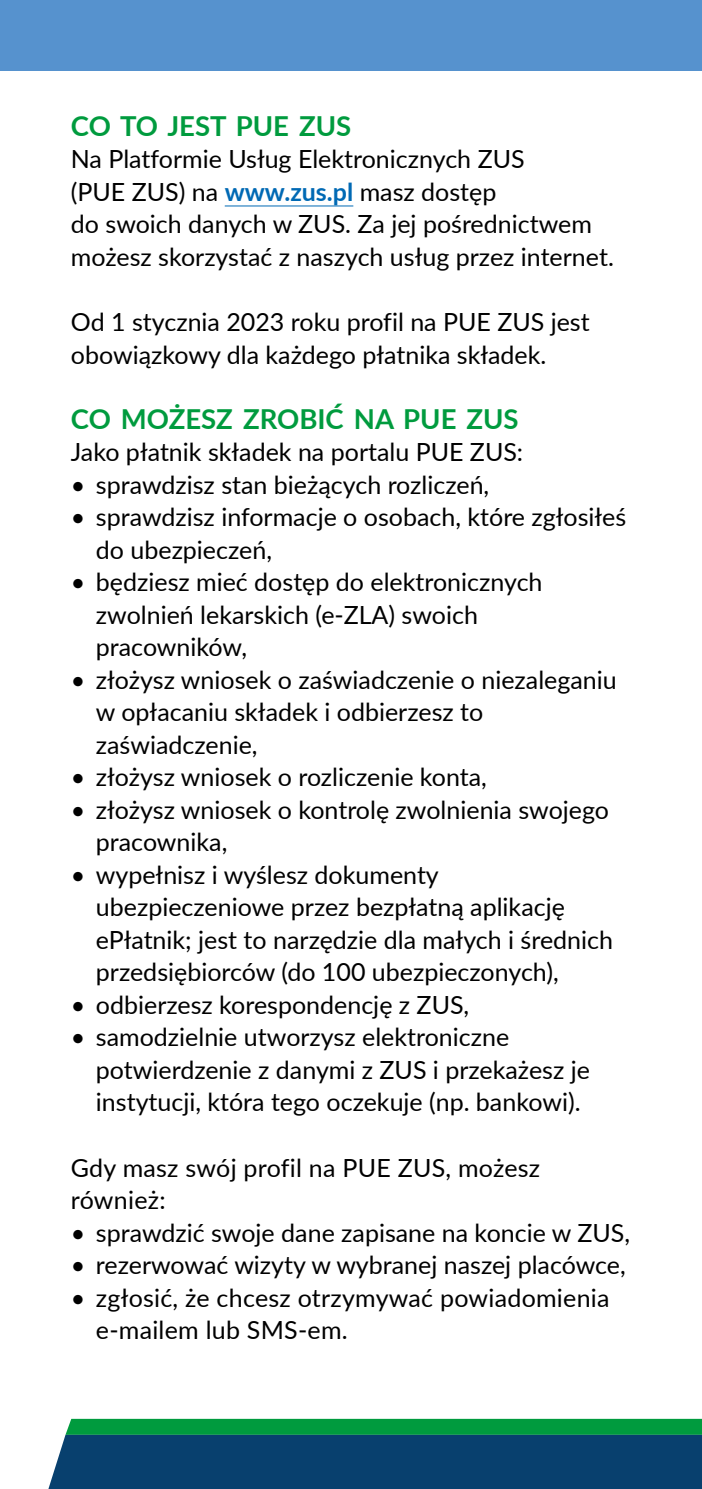
<style>
.page{position:relative;width:702px;height:1489px;background:#fff}
.page>*{position:absolute;margin:0;border:0;box-sizing:border-box;transform-origin:0 0}
.II_gr{font:700 27.5px "Lato";color:#009b3e}
.Tekst_podst_10_13_po{font:25px/32.5px "Lato";color:#000}
.Tekst_podst_10_13_od{font:25px/32.5px "Lato";color:#000}
.s1{font-weight:700;color:#0069b4}
</style>
<div class="page">
<svg style="left:48px;top:1418px;width:654px;height:70px;background:#0e5a68"></svg>
<div style="left:0;top:0;width:702px;height:71px;background:#5692ce"></div>
<hr style="left:225px;top:205px;width:128px;height:1px;background:#0069b4">
<h2 class="II_gr" style="left:71px;top:106px;width:282px">CO TO JEST PUE ZUS</h2>
<p class="Tekst_podst_10_13_po" style="left:71px;top:142px;width:544px">Na Platformie Usług Elektronicznych ZUS<br>(PUE ZUS) na <span class="s1">www.zus.pl</span> masz dostęp<br>do swoich danych w ZUS. Za jej pośrednictwem możesz skorzystać z naszych usług przez internet.</p>
<p class="Tekst_podst_10_13_od" style="left:71px;top:304px;width:520px">Od 1 stycznia 2023 roku profil na PUE ZUS jest obowiązkowy dla każdego płatnika składek.</p>
<h2 class="II_gr" style="left:71px;top:398px;width:449px">CO MOŻESZ ZROBIĆ NA PUE ZUS</h2>
<p class="Tekst_podst_10_13_po" style="left:71px;top:434px;width:454px">Jako płatnik składek na portalu PUE ZUS:</p>
<p class="Tekst_podst_10_13_po" style="left:71px;top:467px;width:420px">• sprawdzisz stan bieżących rozliczeń,</p>
<p class="Tekst_podst_10_13_po" style="left:96px;top:499px;width:532px;text-indent:-25px">• sprawdzisz informacje o osobach, które zgłosiłeś do ubezpieczeń,</p>
<p class="Tekst_podst_10_13_po" style="left:96px;top:564px;width:448px;text-indent:-25px">• będziesz mieć dostęp do elektronicznych zwolnień lekarskich (e-ZLA) swoich pracowników,</p>
<p class="Tekst_podst_10_13_po" style="left:96px;top:662px;width:522px;text-indent:-25px">• złożysz wniosek o zaświadczenie o niezaleganiu w opłacaniu składek i odbierzesz to zaświadczenie,</p>
<p class="Tekst_podst_10_13_po" style="left:71px;top:759px;width:417px">• złożysz wniosek o rozliczenie konta,</p>
<p class="Tekst_podst_10_13_po" style="left:96px;top:792px;width:514px;text-indent:-25px">• złożysz wniosek o kontrolę zwolnienia swojego pracownika,</p>
<p class="Tekst_podst_10_13_po" style="left:96px;top:857px;width:518px;text-indent:-25px">• wypełnisz i wyślesz dokumenty ubezpieczeniowe przez bezpłatną aplikację ePłatnik; jest to narzędzie dla małych i średnich przedsiębiorców (do 100 ubezpieczonych),</p>
<p class="Tekst_podst_10_13_po" style="left:71px;top:987px;width:400px">• odbierzesz korespondencję z ZUS,</p>
<p class="Tekst_podst_10_13_po" style="left:96px;top:1019px;width:495px;text-indent:-25px">• samodzielnie utworzysz elektroniczne potwierdzenie z danymi z ZUS i przekażesz je instytucji, która tego oczekuje (np. bankowi).</p>
<p class="Tekst_podst_10_13_od" style="left:71px;top:1149px;width:471px">Gdy masz swój profil na PUE ZUS, możesz również:</p>
<p class="Tekst_podst_10_13_po" style="left:71px;top:1214px;width:560px">• sprawdzić swoje dane zapisane na koncie w ZUS,</p>
<p class="Tekst_podst_10_13_po" style="left:71px;top:1247px;width:556px">• rezerwować wizyty w wybranej naszej placówce,</p>
<p class="Tekst_podst_10_13_po" style="left:96px;top:1279px;width:515px;text-indent:-25px">• zgłosić, że chcesz otrzymywać powiadomienia e-mailem lub SMS-em.</p>
</div>
